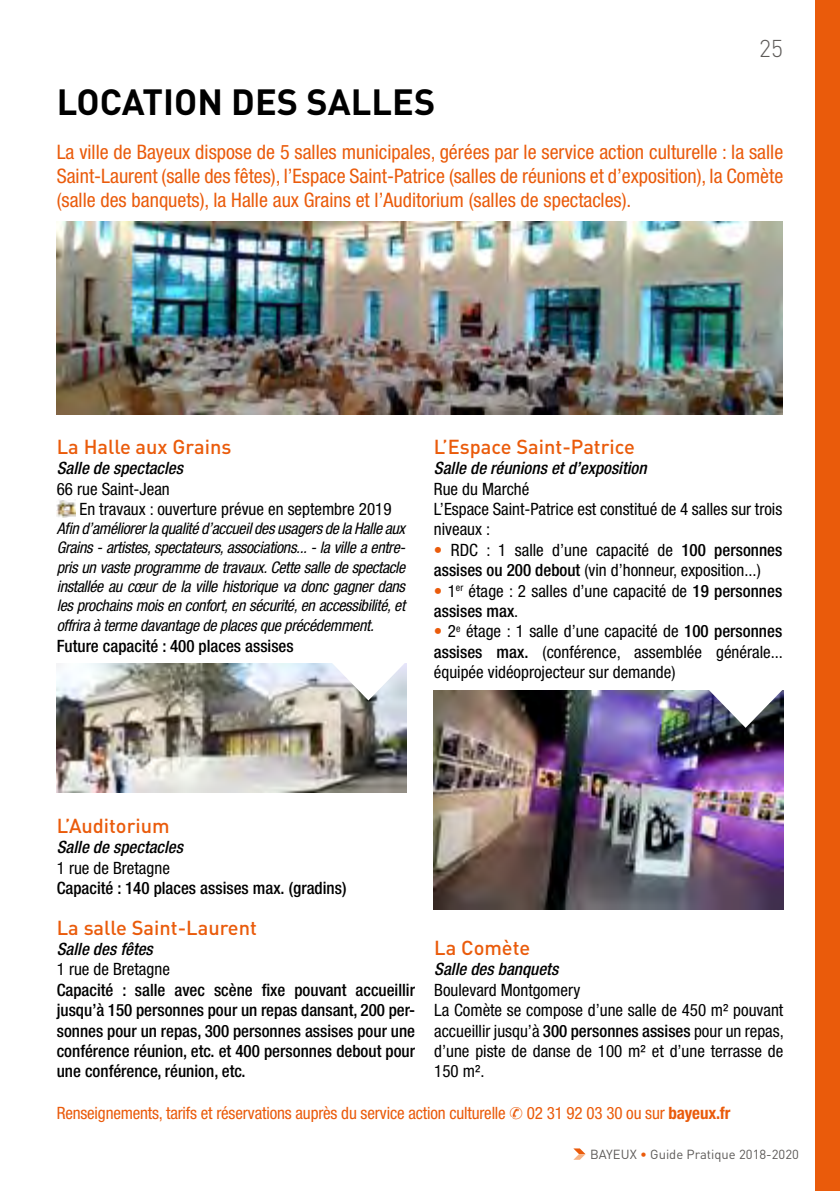
<style>
.page{position:relative;width:840px;height:1191px;background:#fff}
.page>*{position:absolute;margin:0;border:0;box-sizing:border-box;transform-origin:0 0}
.t1{font:700 36px "DIN";color:#000}
.t2{font:300 24px "DIN";color:#5d5a58}
.t3{font:condensed 20px/24px "Helvetica Neue";color:#ea5b0b;text-align:justify}
.t4{font:500 20px "DIN";color:#ea5b0b}
.t5{font:condensed 17px/20.4px "Helvetica Neue LT Std";color:#000}
.t6{font:500 condensed 17px/20.4px "Helvetica Neue LT Std";color:#000;text-align:justify}
.t7{font:italic 500 condensed 17px "Helvetica Neue LT Std";color:#000}
.t8{font:condensed 17px "Helvetica Neue LT Std";letter-spacing:-.01em;color:#ea5b0b}
.t9{font:italic condensed 16px/19.4px "Helvetica Neue LT Std";letter-spacing:-.02em;color:#000;text-align:justify}
.t10{font:13px "DIN";color:#5d5a58}
.s1{color:#ea5b0b}
.s2{font-weight:500}
.s3{font-weight:700}
</style>
<div class="page">
<svg style="left:573px;top:1148px;width:12px;height:11px"></svg>
<div style="left:815px;top:0;width:24px;height:1191px;background:#ea5b0b"></div>
<img style="left:57px;top:500px;width:18px;height:17px">
<img style="left:57px;top:221px;width:724px;height:193px">
<img style="left:433px;top:691px;width:349px;height:218px">
<img style="left:57px;top:663px;width:349px;height:129px">
<svg style="left:706px;top:690px;width:78px;height:38px"></svg>
<svg style="left:329px;top:663px;width:78px;height:37px"></svg>
<h2 class="t2" style="left:758px;top:33px;width:25px">25</h2>
<h1 class="t1" style="left:57px;top:78px;width:380px">LOCATION DES SALLES</h1>
<p class="t3" style="left:57px;top:140px;width:727px">La ville de Bayeux dispose de 5 salles municipales, gérées par le service action culturelle : la salle Saint-Laurent (salle des fêtes), l’Espace Saint-Patrice (salles de réunions et d’exposition), la Comète (salle des banquets), la Halle aux Grains et l’Auditorium (salles de spectacles).</p>
<p class="t4" style="left:57px;top:434px;width:176px">La Halle aux Grains</p>
<p class="t7" style="left:57px;top:458px;width:128px">Salle de spectacles</p>
<p class="t5" style="left:79px;top:478px;width:313px;text-indent:-23px">66 rue Saint-Jean<br>En travaux : ouverture prévue en septembre 2019</p>
<p class="t9" style="left:57px;top:519px;width:350px">Afin d’améliorer la qualité d’accueil des usagers de la Halle aux Grains - artistes, spectateurs, associations... - la ville a entre&shy;pris un vaste programme de travaux. Cette salle de spectacle installée au cœur de la ville historique va donc gagner dans les prochains mois en confort, en sécurité, en accessibilité, et offrira à terme davantage de places que précédemment.</p>
<p class="t6" style="left:57px;top:635px;width:238px">Future capacité : 400 places assises</p>
<p class="t4" style="left:433px;top:434px;width:202px">L’Espace Saint-Patrice</p>
<p class="t7" style="left:433px;top:458px;width:214px">Salle de réunions et d’exposition</p>
<p class="t5" style="left:433px;top:478px;width:350px">Rue du Marché<br>L’Espace Saint-Patrice est constitué de 4 salles sur trois niveaux :</p>
<p class="t5" style="left:433px;top:539px;width:350px"><span class="s1">•</span> RDC : 1 salle d’une capacité de <span class="s2">100 personnes assises ou 200 debout</span> (vin d’honneur, exposition...)</p>
<p class="t5" style="left:433px;top:580px;width:349px"><span class="s1">•</span> 1<sup>er</sup> étage : 2 salles d’une capacité de <span class="s2">19 personnes assises max</span>.</p>
<p class="t5" style="left:433px;top:621px;width:350px;text-align:justify"><span class="s1">•</span> 2<sup>e</sup> étage : 1 salle d’une capacité de <span class="s2">100 personnes assises max.</span> (conférence, assemblée générale... équipée vidéoprojecteur sur demande)</p>
<p class="t4" style="left:57px;top:813px;width:114px">L’Auditorium</p>
<p class="t7" style="left:57px;top:837px;width:128px">Salle de spectacles</p>
<p class="t5" style="left:57px;top:857px;width:115px">1 rue de Bretagne</p>
<p class="t6" style="left:57px;top:877px;width:291px">Capacité : 140 places assises max. (gradins)</p>
<p class="t4" style="left:57px;top:914px;width:201px">La salle Saint-Laurent</p>
<p class="t7" style="left:57px;top:938px;width:97px">Salle des fêtes</p>
<p class="t5" style="left:57px;top:959px;width:115px">1 rue de Bretagne</p>
<p class="t6" style="left:57px;top:979px;width:360px">Capacité : salle avec scène fixe pouvant accueillir jusqu’à 150 personnes pour un repas dansant, 200 per&shy;sonnes pour un repas, 300 personnes assises pour une conférence réunion, etc. et 400 personnes debout pour une conférence, réunion, etc.</p>
<p class="t4" style="left:434px;top:935px;width:98px">La Comète</p>
<p class="t7" style="left:434px;top:959px;width:125px">Salle des banquets</p>
<p class="t5" style="left:434px;top:979px;width:351px">Boulevard Montgomery<br>La Comète se compose d’une salle de 450 m² pouvant accueillir jusqu’à <span class="s2">300 personnes assises</span> pour un repas, d’une piste de danse de 100 m² et d’une terrasse de 150 m².</p>
<p class="t8" style="left:57px;top:1102px;width:674px">Renseignements, tarifs et réservations auprès du service action culturelle 02 31 92 03 30 ou sur <span class="s3">bayeux.fr</span></p>
<p class="t10" style="left:589px;top:1146px;width:210px">BAYEUX <span class="s1">•</span> Guide Pratique 2018-2020</p>
</div>
